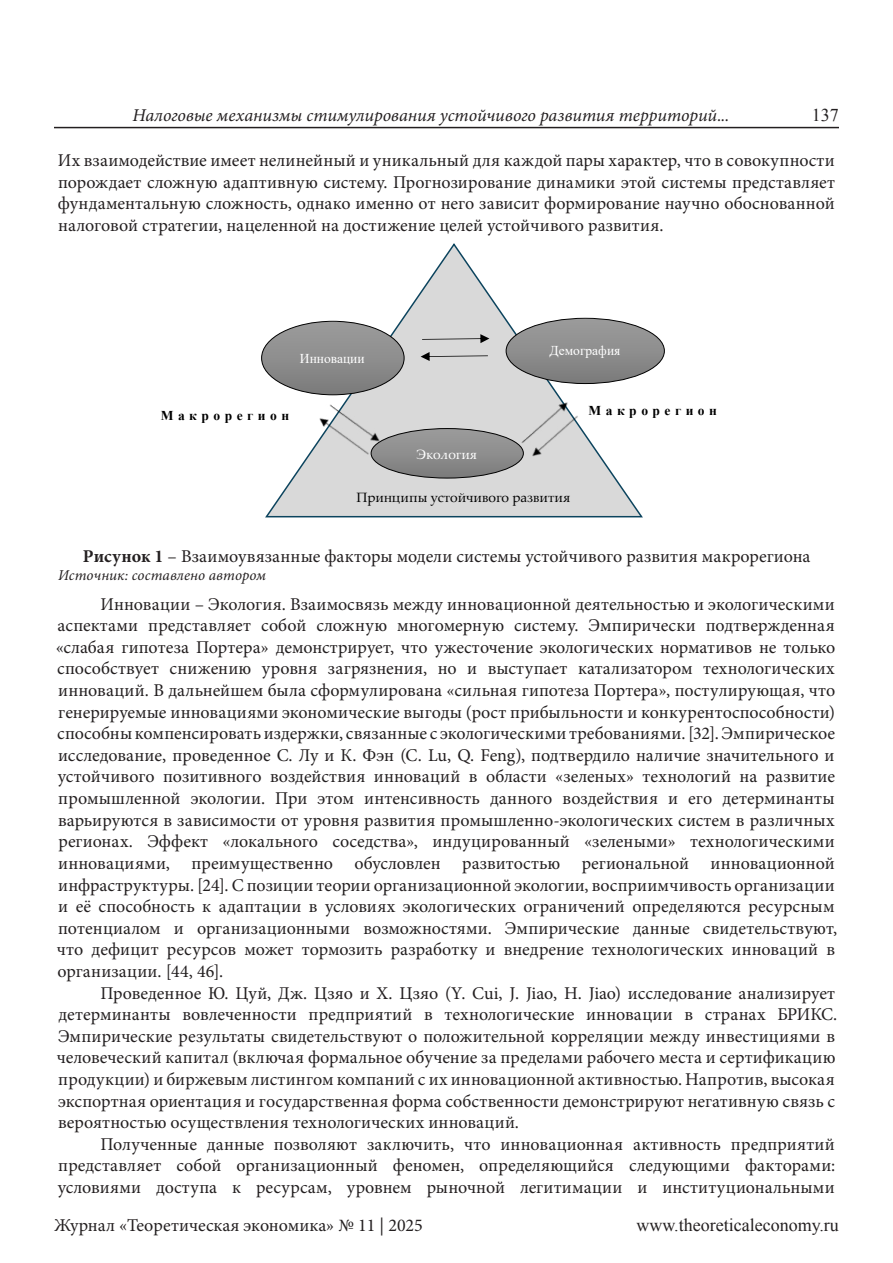
<style>
.page{position:relative;width:893px;height:1263px;background:#fff}
.page>*{position:absolute;margin:0;border:0;box-sizing:border-box;transform-origin:0 0}
.Стиль_абзаца_1{font:18px/21.6px "Minion Pro";letter-spacing:.005em;color:#231f20;text-align:justify}
.Заголовок_рис{font:18px "Minion Pro";letter-spacing:.005em;color:#231f20}
.t1{font:italic 18px "Minion Pro";letter-spacing:-.005em;color:#231f20}
.t2{font:18px "Times New Roman";color:#231f20}
.источник{font:italic 15px "Minion Pro";letter-spacing:.005em;color:#231f20}
.t3{font:13.5px "Palatino Linotype";color:#000}
.t4{font:700 13.5px "Times New Roman";letter-spacing:.335em;color:#000}
.t5{font:13.5px "Times New Roman";color:#fff}
.t6{font:13.5px "Palatino Linotype";color:#fff}
.s1{font-weight:700}
</style>
<div class="page">
<hr style="left:54px;top:127px;width:785px;height:1px;background:#231f20">
<svg style="left:265px;top:243px;width:378px;height:275px"></svg>
<svg style="left:506px;top:318px;width:158px;height:66px;background:#9c9c9c"></svg>
<svg style="left:371px;top:429px;width:152px;height:49px;background:#949494"></svg>
<div style="left:371px;top:428px;width:153px;height:50px;border:1px solid #000;border-radius:50%"></div>
<svg style="left:262px;top:321px;width:142px;height:74px;background:#9c9c9c"></svg>
<svg style="left:422px;top:334px;width:67px;height:9px"></svg>
<svg style="left:421px;top:352px;width:67px;height:9px"></svg>
<img style="left:508px;top:391px;width:82px;height:77px">
<img style="left:308px;top:391px;width:84px;height:75px">
<p class="t2" style="left:812px;top:102px;width:28px">137</p>
<p class="t1" style="left:132px;top:103px;width:598px">Налоговые механизмы стимулирования устойчивого развития территорий...</p>
<p class="Стиль_абзаца_1" style="left:58px;top:150px;width:779px">Их взаимодействие имеет нелинейный и уникальный для каждой пары характер, что в совокупности порождает сложную адаптивную систему. Прогнозирование динамики этой системы представляет фундаментальную сложность, однако именно от него зависит формирование научно обоснованной налоговой стратегии, нацеленной на достижение целей устойчивого развития.</p>
<p class="t5" style="left:300px;top:349px;width:66px">Инновации</p>
<p class="t5" style="left:549px;top:341px;width:73px">Демография</p>
<p class="t4" style="left:161px;top:406px;width:130px">Макрорегион</p>
<p class="t6" style="left:417px;top:445px;width:62px">Экология</p>
<p class="t3" style="left:356px;top:488px;width:215px">Принципы устойчивого развития</p>
<p class="t4" style="left:589px;top:401px;width:130px">Макрорегион</p>
<p class="Заголовок_рис" style="left:83px;top:544px;width:729px"><span class="s1">Рисунок 1</span> – Взаимоувязанные факторы модели системы устойчивого развития макрорегиона</p>
<p class="источник" style="left:58px;top:564px;width:209px">Источник: составлено автором</p>
<p class="Стиль_абзаца_1" style="left:56px;top:593px;width:783px;text-align:left;text-indent:45px">Инновации – Экология. Взаимосвязь между инновационной деятельностью и экологическими аспектами представляет собой сложную многомерную систему. Эмпирически подтвержденная «слабая гипотеза Портера» демонстрирует, что ужесточение экологических нормативов не только способствует снижению уровня загрязнения, но и выступает катализатором технологических инноваций. В дальнейшем была сформулирована «сильная гипотеза Портера», постулирующая, что генерируемые инновациями экономические выгоды (рост прибыльности и конкурентоспособности) способны компенсировать издержки, связанные с экологическими требованиями. [32]. Эмпирическое исследование, проведенное С. Лу и К. Фэн (C. Lu, Q. Feng), подтвердило наличие значительного и устойчивого позитивного воздействия инноваций в области «зеленых» технологий на развитие промышленной экологии. При этом интенсивность данного воздействия и его детерминанты варьируются в зависимости от уровня развития промышленно-экологических систем в различных регионах. Эффект «локального соседства», индуцированный «зелеными» технологическими инновациями, преимущественно обусловлен развитостью региональной инновационной инфраструктуры. [24]. С позиции теории организационной экологии, восприимчивость организации и её способность к адаптации в условиях экологических ограничений определяются ресурсным потенциалом и организационными возможностями. Эмпирические данные свидетельствуют, что дефицит ресурсов может тормозить разработку и внедрение технологических инноваций в организации. [44, 46].</p>
<p class="Стиль_абзаца_1" style="left:57px;top:982px;width:782px;text-align:left;text-indent:44px">Проведенное Ю. Цуй, Дж. Цзяо и Х. Цзяо (Y. Cui, J. Jiao, H. Jiao) исследование анализирует детерминанты вовлеченности предприятий в технологические инновации в странах БРИКС.<br>Эмпирические результаты свидетельствуют о положительной корреляции между инвестициями в человеческий капитал (включая формальное обучение за пределами рабочего места и сертификацию продукции) и биржевым листингом компаний с их инновационной активностью. Напротив, высокая экспортная ориентация и государственная форма собственности демонстрируют негативную связь с вероятностью осуществления технологических инноваций.</p>
<p class="Стиль_абзаца_1" style="left:58px;top:1133px;width:779px;text-indent:42px">Полученные данные позволяют заключить, что инновационная активность предприятий представляет собой организационный феномен, определяющийся следующими факторами: условиями доступа к ресурсам, уровнем рыночной легитимации и институциональными</p>
<p class="Стиль_абзаца_1" style="left:54px;top:1214px;width:370px">Журнал «Теоретическая экономика» № 11 | 2025</p>
<p class="t2" style="left:636px;top:1213px;width:204px">www.theoreticaleconomy.ru</p>
</div>
